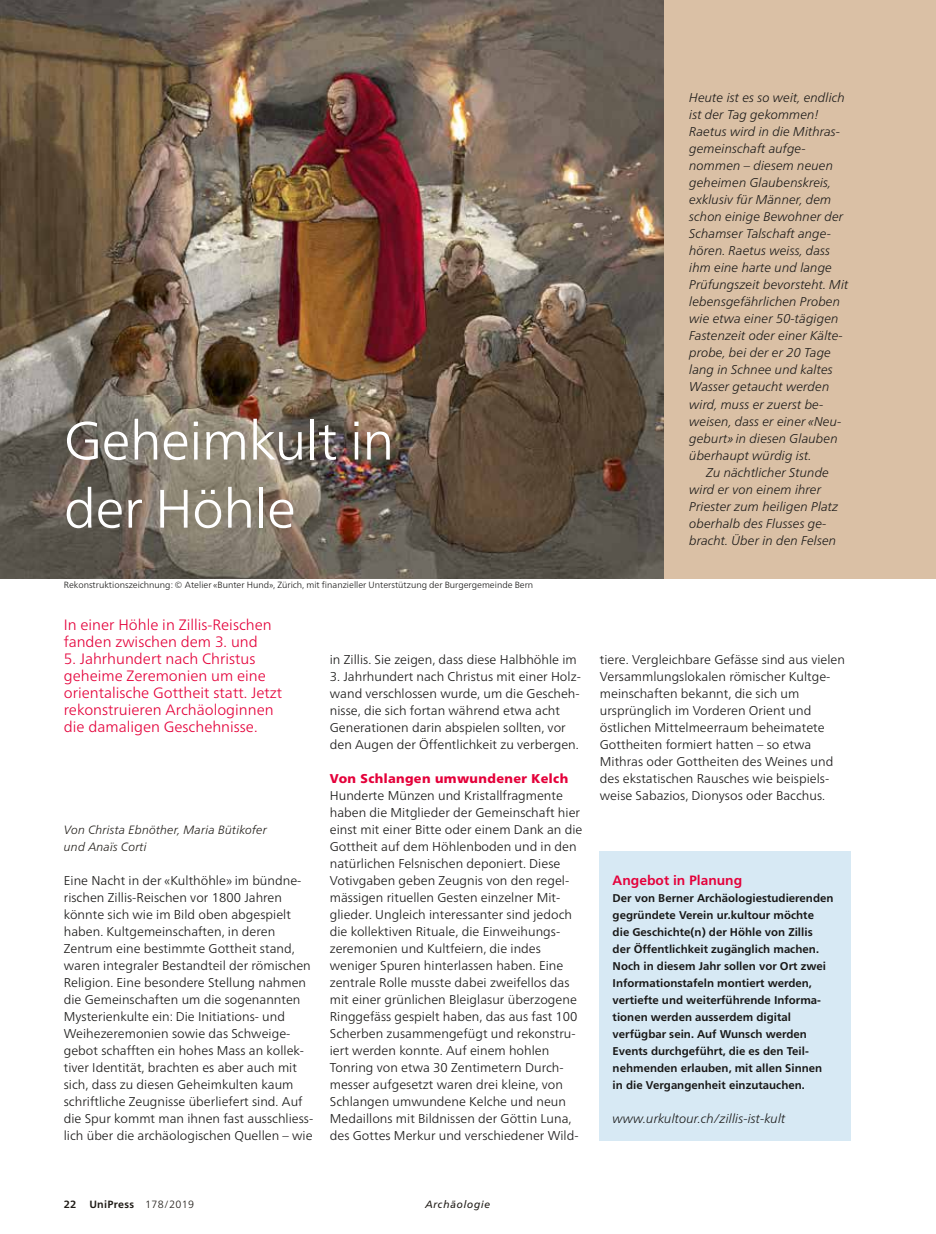
<style>
.page{position:relative;width:936px;height:1234px;background:#fff}
.page>*{position:absolute;margin:0;border:0;box-sizing:border-box;transform-origin:0 0}
.t1{font:300 54px/68.1px "Frutiger Neue LT Pro";letter-spacing:-.015em;color:#fff}
.t2{font:300 15px/17px "Frutiger Neue LT Pro";color:#e4003a}
.t3{font:700 13.5px "Frutiger Neue LT Pro";color:#e4003a}
.t4{font:300 12.75px/17px "Frutiger Neue LT Pro";color:#181716}
.t5{font:italic 300 12.75px "Frutiger Neue LT Pro";color:#181716}
.t6{font:900 12.75px "Frutiger Neue LT Pro";letter-spacing:.03em;color:#e4003a}
.t7{font:italic 300 12px/17px "Frutiger Neue LT Pro";letter-spacing:.01em;color:#1f1b16}
.t8{font:700 11.25px/17px "Frutiger Neue LT Pro";color:#181716}
.t9{font:700 10.5px "Frutiger Neue LT Pro";letter-spacing:.03em;color:#1f1b16}
.t10{font:italic 10.5px "Frutiger Neue LT Pro";letter-spacing:.06em;color:#1f1b16}
.t11{font:300 9px "Frutiger Neue LT Pro";color:#181716}
.s1{font-weight:300}
</style>
<div class="page">
<div style="left:648px;top:0;width:287px;height:578px;background:#dac0a5"></div>
<img style="left:0;top:0;width:663px;height:578px">
<div style="left:600px;top:850px;width:250px;height:290px;background:#d7e9f4"></div>
<h1 class="t1" style="left:64px;top:406px;width:332px">Geheimkult in der Höhle</h1>
<p class="t11" style="left:64px;top:579px;width:471px">Rekonstruktionszeichnung: © Atelier «Bunter Hund», Zürich, mit finanzieller Unterstützung der Burgergemeinde Bern</p>
<p class="t2" style="left:64px;top:615px;width:209px">In einer Höhle in Zillis-Reischen fanden zwischen dem 3. und</p>
<p class="t2" style="left:64px;top:649px;width:220px">5. Jahrhundert nach Christus geheime Zeremonien um eine orientalische Gottheit statt. Jetzt rekonstruieren Archäologinnen die damaligen Geschehnisse.</p>
<p class="t7" style="left:64px;top:821px;width:205px">Von Christa Ebnöther, Maria Bütikofer und Anaïs Corti</p>
<p class="t4" style="left:64px;top:871px;width:251px">Eine Nacht in der «Kulthöhle» im bündne&shy;rischen Zillis-Reischen vor 1800 Jahren könnte sich wie im Bild oben abgespielt haben. Kultgemeinschaften, in deren Zentrum eine bestimmte Gottheit stand, waren integraler Bestandteil der römischen Religion. Eine besondere Stellung nahmen die Gemeinschaften um die sogenannten Mysterienkulte ein: Die Initiations- und Weihezeremonien sowie das Schweige&shy;gebot schafften ein hohes Mass an kollek&shy;tiver Identität, brachten es aber auch mit sich, dass zu diesen Geheimkulten kaum schriftliche Zeugnisse überliefert sind. Auf die Spur kommt man ihnen fast ausschliess&shy;lich über die archäologischen Quellen – wie</p>
<p class="t4" style="left:330px;top:650px;width:248px">in Zillis. Sie zeigen, dass diese Halbhöhle im</p>
<p class="t4" style="left:330px;top:667px;width:252px">3. Jahrhundert nach Christus mit einer Holz&shy;wand verschlossen wurde, um die Gescheh&shy;nisse, die sich fortan während etwa acht Generationen darin abspielen sollten, vor den Augen der Öffentlichkeit zu verbergen.</p>
<p class="t6" style="left:330px;top:770px;width:240px">Von Schlangen umwundener Kelch</p>
<p class="t4" style="left:330px;top:786px;width:254px">Hunderte Münzen und Kristallfragmente haben die Mitglieder der Gemeinschaft hier einst mit einer Bitte oder einem Dank an die Gottheit auf dem Höhlenboden und in den natürlichen Felsnischen deponiert. Diese Votivgaben geben Zeugnis von den regel&shy;mässigen rituellen Gesten einzelner Mit&shy;glieder. Ungleich interessanter sind jedoch die kollektiven Rituale, die Einweihungs&shy;zeremonien und Kultfeiern, die indes weniger Spuren hinterlassen haben. Eine zentrale Rolle musste dabei zweifellos das mit einer grünlichen Bleiglasur überzogene Ringgefäss gespielt haben, das aus fast 100<br>Scherben zusammengefügt und rekonstru&shy;iert werden konnte. Auf einem hohlen Tonring von etwa 30 Zentimetern Durch&shy;messer aufgesetzt waren drei kleine, von Schlangen umwundene Kelche und neun Medaillons mit Bildnissen der Göttin Luna, des Gottes Merkur und verschiedener Wild-</p>
<p class="t5" style="left:689px;top:90px;width:157px">Heute ist es so weit, endlich</p>
<p class="t5" style="left:689px;top:107px;width:131px">ist der Tag gekommen!</p>
<p class="t5" style="left:689px;top:124px;width:152px">Raetus wird in die Mithras-</p>
<p class="t5" style="left:689px;top:141px;width:118px">gemeinschaft aufge-</p>
<p class="t5" style="left:689px;top:158px;width:145px">nommen – diesem neuen</p>
<p class="t5" style="left:689px;top:175px;width:143px">geheimen Glaubenskreis,</p>
<p class="t5" style="left:689px;top:192px;width:144px">exklusiv für Männer, dem</p>
<p class="t5" style="left:689px;top:209px;width:156px">schon einige Bewohner der</p>
<p class="t5" style="left:689px;top:226px;width:143px">Schamser Talschaft ange-</p>
<p class="t5" style="left:689px;top:243px;width:142px">hören. Raetus weiss, dass</p>
<p class="t5" style="left:689px;top:260px;width:144px">ihm eine harte und lange</p>
<p class="t5" style="left:689px;top:277px;width:161px">Prüfungszeit bevorsteht. Mit</p>
<p class="t5" style="left:689px;top:294px;width:152px">lebensgefährlichen Proben</p>
<p class="t5" style="left:689px;top:311px;width:151px">wie etwa einer 50-tägigen</p>
<p class="t5" style="left:689px;top:328px;width:155px">Fastenzeit oder einer Kälte-</p>
<p class="t5" style="left:689px;top:345px;width:143px">probe, bei der er 20 Tage</p>
<p class="t5" style="left:689px;top:362px;width:145px">lang in Schnee und kaltes</p>
<p class="t5" style="left:689px;top:379px;width:142px">Wasser getaucht werden</p>
<p class="t5" style="left:689px;top:396px;width:136px">wird, muss er zuerst be-</p>
<p class="t5" style="left:689px;top:413px;width:154px">weisen, dass er einer «Neu-</p>
<p class="t5" style="left:689px;top:430px;width:150px">geburt» in diesen Glauben</p>
<p class="t5" style="left:689px;top:447px;width:123px">überhaupt würdig ist.</p>
<p class="t5" style="left:706px;top:464px;width:124px">Zu nächtlicher Stunde</p>
<p class="t5" style="left:689px;top:481px;width:133px">wird er von einem ihrer</p>
<p class="t5" style="left:689px;top:498px;width:151px">Priester zum heiligen Platz</p>
<p class="t5" style="left:689px;top:515px;width:139px">oberhalb des Flusses ge-</p>
<p class="t5" style="left:689px;top:532px;width:148px">bracht. Über in den Felsen</p>
<p class="t4" style="left:600px;top:650px;width:247px">tiere. Vergleichbare Gefässe sind aus vielen Versammlungslokalen römischer Kultge&shy;meinschaften bekannt, die sich um ursprünglich im Vorderen Orient und östlichen Mittelmeerraum beheimatete Gottheiten formiert hatten – so etwa Mithras oder Gottheiten des Weines und des ekstatischen Rausches wie beispiels&shy;weise Sabazios, Dionysos oder Bacchus.</p>
<p class="t3" style="left:612px;top:872px;width:131px">Angebot in Planung</p>
<p class="t8" style="left:612px;top:889px;width:222px">Der von Berner Archäologiestudierenden gegründete Verein ur.kultour möchte<br>die Geschichte(n) der Höhle von Zillis<br>der Öffentlichkeit zugänglich machen.<br>Noch in diesem Jahr sollen vor Ort zwei Informationstafeln montiert werden, vertiefte und weiterführende Informa&shy;tionen werden ausserdem digital verfügbar sein. Auf Wunsch werden Events durchgeführt, die es den Teil&shy;nehmenden erlauben, mit allen Sinnen in die Vergangenheit einzutauchen.</p>
<p class="t5" style="left:612px;top:1111px;width:174px">www.urkultour.ch/zillis-ist-kult</p>
<p class="t9" style="left:64px;top:1198px;width:132px">22 UniPress <span class="s1">178/2019</span></p>
<p class="t10" style="left:425px;top:1197px;width:67px">Archäologie</p>
</div>
